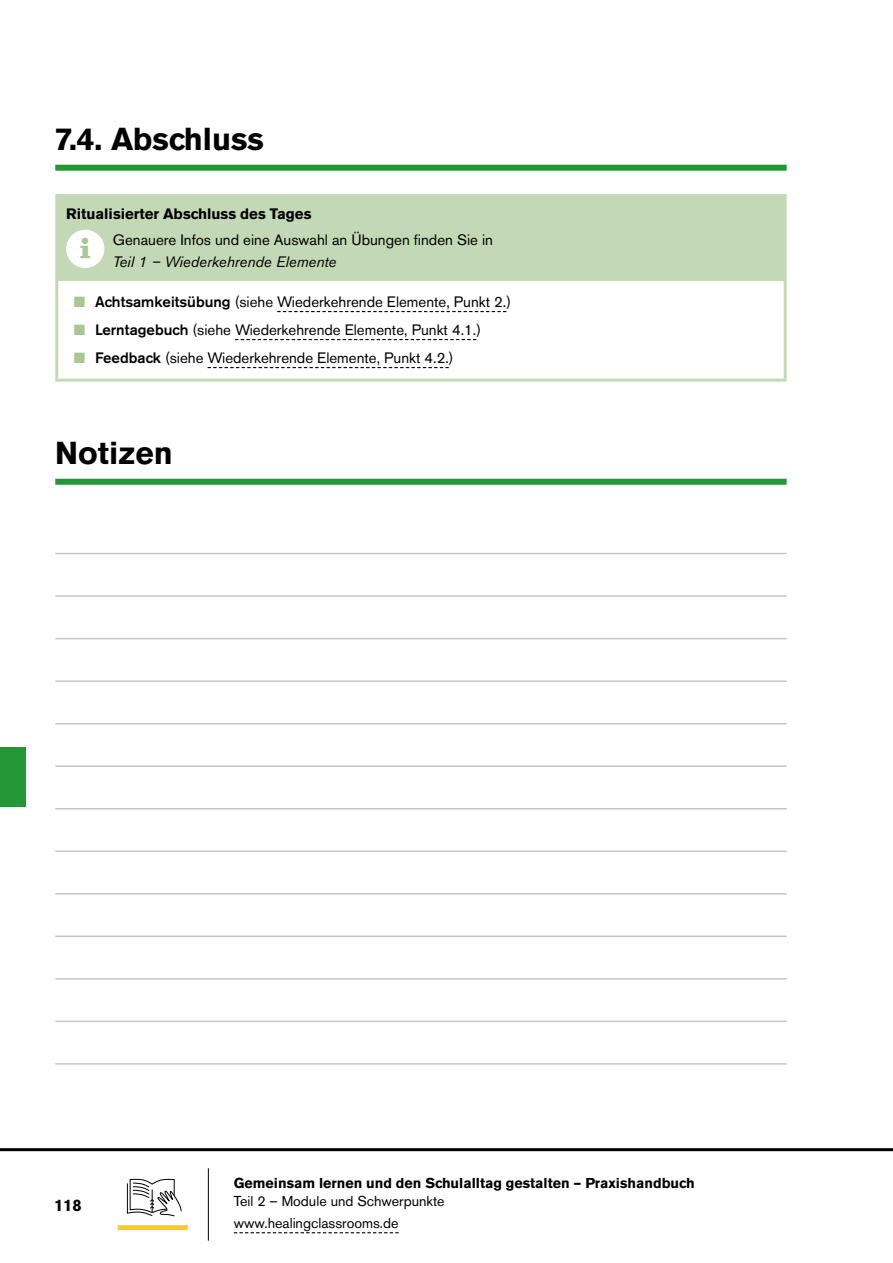
<style>
.page{position:relative;width:893px;height:1263px;background:#fff}
.page>*{position:absolute;margin:0;border:0;box-sizing:border-box;transform-origin:0 0}
.t1{font:700 31.5px "Akzidenz Grotesk BE";color:#000}
.t2{font:27px "Transit Pict One";color:#a7c795}
.t3{font:700 16.5px "Akzidenz Grotesk BE";color:#000}
.Text_Body{font:15px/21.8px "Akzidenz Grotesk BE";color:#000}
.Diverser_Text{font:700 15px "Akzidenz Grotesk BE";color:#000}
.t4{font:700 14.25px "Akzidenz Grotesk BE";color:#000}
.t5{font:14.25px/22.2px "Akzidenz Grotesk BE";color:#000}
.s1{font-style:italic}
.s2{color:#a7c795}
.s3{font-weight:500}
</style>
<div class="page">
<hr style="left:0;top:1148px;width:893px;height:3px;background:#000">
<hr style="left:208px;top:1168px;width:1px;height:73px;background:#000">
<svg style="left:234px;top:1232px;width:165px;height:1px"></svg>
<div style="left:118px;top:1225px;width:70px;height:5px;background:#fecb25"></div>
<svg style="left:126px;top:1178px;width:56px;height:48px"></svg>
<div style="left:55px;top:165px;width:732px;height:6px;background:#239635"></div>
<div style="left:57px;top:196px;width:728px;height:83px;background:#c3d8b5"></div>
<hr style="left:55px;top:194px;width:732px;height:3px;background:#c3d8b5">
<hr style="left:55px;top:197px;width:3px;height:81px;background:#c3d8b5">
<hr style="left:784px;top:197px;width:3px;height:81px;background:#c3d8b5">
<hr style="left:55px;top:278px;width:732px;height:3px;background:#c3d8b5">
<hr style="left:55px;top:281px;width:3px;height:98px;background:#c3d8b5">
<hr style="left:784px;top:281px;width:3px;height:98px;background:#c3d8b5">
<hr style="left:55px;top:379px;width:732px;height:3px;background:#c3d8b5">
<div style="left:66px;top:230px;width:38px;height:38px;background:#fff;border-radius:50%"></div>
<svg style="left:277px;top:311px;width:229px;height:1px"></svg>
<svg style="left:235px;top:339px;width:241px;height:1px"></svg>
<svg style="left:208px;top:367px;width:241px;height:1px"></svg>
<div style="left:55px;top:479px;width:732px;height:6px;background:#239635"></div>
<hr style="left:55px;top:553px;width:732px;height:1px;background:#c5c6c6">
<hr style="left:55px;top:595px;width:732px;height:2px;background:#c5c6c6">
<hr style="left:55px;top:638px;width:732px;height:1px;background:#c5c6c6">
<hr style="left:55px;top:680px;width:732px;height:2px;background:#c5c6c6">
<hr style="left:55px;top:723px;width:732px;height:1px;background:#c5c6c6">
<hr style="left:55px;top:765px;width:732px;height:2px;background:#c5c6c6">
<hr style="left:55px;top:808px;width:732px;height:1px;background:#c5c6c6">
<hr style="left:55px;top:850px;width:732px;height:2px;background:#c5c6c6">
<hr style="left:55px;top:893px;width:732px;height:1px;background:#c5c6c6">
<hr style="left:55px;top:935px;width:732px;height:2px;background:#c5c6c6">
<hr style="left:55px;top:978px;width:732px;height:1px;background:#c5c6c6">
<hr style="left:55px;top:1020px;width:732px;height:2px;background:#c5c6c6">
<hr style="left:55px;top:1063px;width:732px;height:1px;background:#c5c6c6">
<div style="left:0;top:747px;width:26px;height:59px;background:#239635"></div>
<h1 class="t1" style="left:55px;top:121px;width:210px">7.4. Abschluss</h1>
<p class="Diverser_Text" style="left:66px;top:205px;width:247px">Ritualisierter Abschluss des Tages</p>
<p class="t2" style="left:85px;top:235px;width:14px">e</p>
<p class="Text_Body" style="left:113px;top:229px;width:382px">Genauere Infos und eine Auswahl an Übungen finden Sie in<br><span class="s1">Teil 1 – Wiederkehrende Elemente</span></p>
<p class="Text_Body" style="left:74px;top:291px;width:439px"><span class="s2">■</span> <span class="s3">Achtsamkeitsübung</span> (siehe Wiederkehrende Elemente, Punkt 2.)</p>
<p class="Text_Body" style="left:74px;top:319px;width:409px"><span class="s2">■</span> <span class="s3">Lerntagebuch</span> (siehe Wiederkehrende Elemente, Punkt 4.1.)</p>
<p class="Text_Body" style="left:74px;top:347px;width:381px"><span class="s2">■</span> <span class="s3">Feedback</span> (siehe Wiederkehrende Elemente, Punkt 4.2.)</p>
<h1 class="t1" style="left:55px;top:435px;width:119px">Notizen</h1>
<p class="t3" style="left:54px;top:1195px;width:29px">118</p>
<p class="t4" style="left:234px;top:1175px;width:462px">Gemeinsam lernen und den Schulalltag gestalten – Praxishandbuch</p>
<p class="t5" style="left:234px;top:1190px;width:212px">Teil 2 – Module und Schwerpunkte www.healingclassrooms.de</p>
</div>
